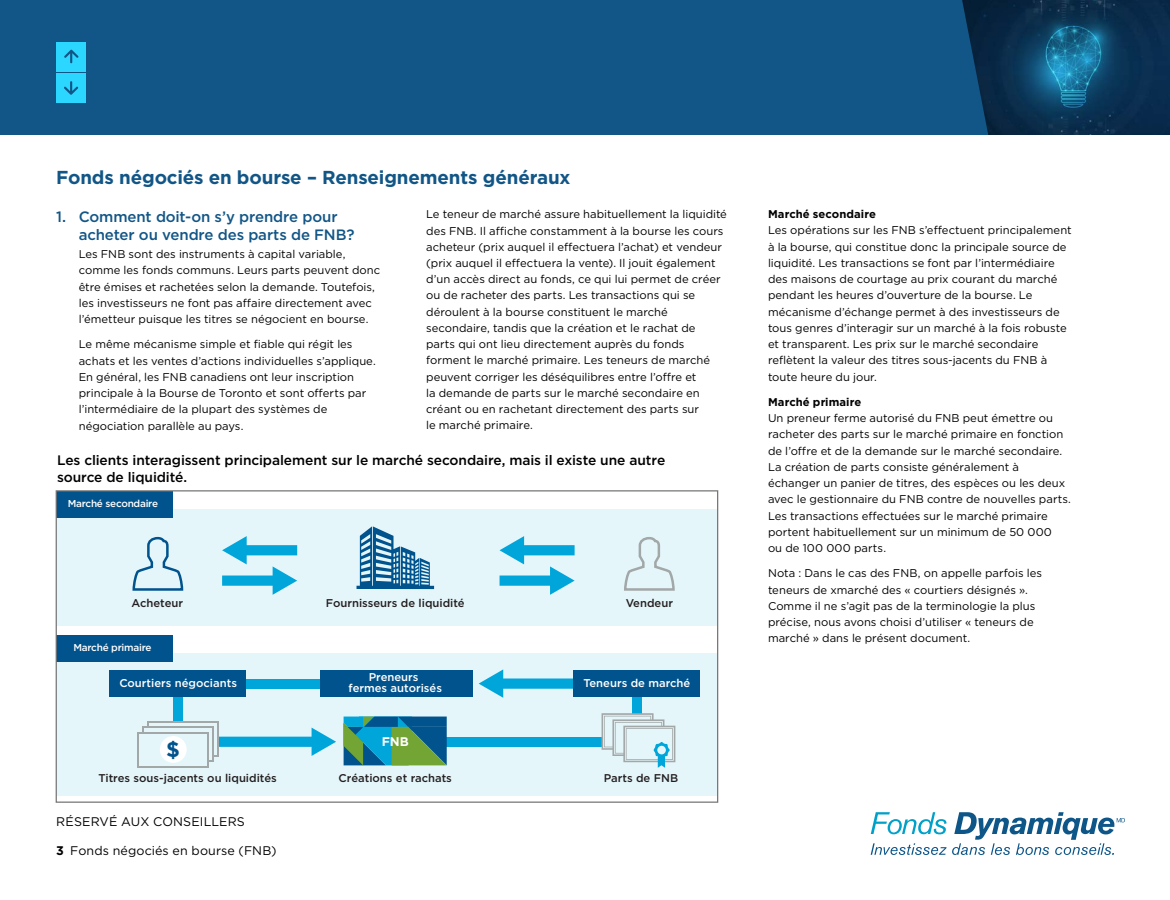
<style>
.page{position:relative;width:1170px;height:900px;background:#fff}
.page>*{position:absolute;margin:0;border:0;box-sizing:border-box;transform-origin:0 0}
.t1{font:700 21.38px "Gotham";color:#00538d}
.French_2024_H2{font:700 18.75px "Gotham";letter-spacing:-.01em;color:#125687}
.t2{font:500 15px/17.5px "Gotham";letter-spacing:-.01em;color:#125687}
.French_2024_SubHead{font:500 13.75px/16.2px "Gotham";letter-spacing:-.005em;color:#000}
.t3{font:12.5px "Gotham";letter-spacing:.01em;color:#000}
.t4{font:700 12.5px "Gotham";color:#fff}
.t5{font:11.25px/16.2px "Gotham";color:#000}
.t6{font:500 11.25px "Gotham";color:#231f20}
.t7{font:500 11.25px/10.6px "Gotham";color:#fff;text-align:center}
.t8{font:500 10px "Gotham";letter-spacing:-.025em;color:#fff}
.s1{font-weight:700}
</style>
<div class="page">
<div style="left:0;top:0;width:1170px;height:135px;background:#125687"></div>
<img style="left:962px;top:0;width:208px;height:135px">
<svg style="left:871px;top:812px;width:254px;height:43px"></svg>
<div style="left:56px;top:509px;width:662px;height:117px;background:#e5f6fb"></div>
<div style="left:56px;top:491px;width:117px;height:27px;background:#00538d"></div>
<svg style="left:132px;top:536px;width:52px;height:55px"></svg>
<svg style="left:624px;top:537px;width:51px;height:54px"></svg>
<div style="left:56px;top:653px;width:662px;height:143px;background:#e5f6fb"></div>
<div style="left:56px;top:635px;width:117px;height:27px;background:#00538d"></div>
<div style="left:633px;top:680px;width:9px;height:70px;background:#00a5da"></div>
<div style="left:444px;top:737px;width:213px;height:10px;background:#00a5da"></div>
<div style="left:234px;top:679px;width:87px;height:9px;background:#00a5da"></div>
<svg style="left:479px;top:669px;width:95px;height:29px"></svg>
<svg style="left:219px;top:728px;width:117px;height:28px"></svg>
<svg style="left:602px;top:713px;width:73px;height:55px"></svg>
<div style="left:574px;top:670px;width:126px;height:27px;background:#00538d"></div>
<div style="left:173px;top:680px;width:10px;height:83px;background:#00a5da"></div>
<div style="left:110px;top:670px;width:136px;height:27px;background:#00538d"></div>
<div style="left:320px;top:670px;width:152px;height:27px;background:#00538d"></div>
<div style="left:148px;top:721px;width:71px;height:36px;background:#a2a7a7"></div>
<div style="left:150px;top:723px;width:67px;height:32px;background:#e5f6fb"></div>
<svg style="left:142px;top:726px;width:72px;height:36px"></svg>
<div style="left:145px;top:729px;width:67px;height:31px;background:#e5f6fb"></div>
<div style="left:137px;top:732px;width:72px;height:36px;background:#a2a7a7"></div>
<div style="left:139px;top:734px;width:67px;height:32px;background:#e5f6fb"></div>
<div style="left:160px;top:736px;width:27px;height:27px;background:#fff;border-radius:50%"></div>
<svg style="left:344px;top:717px;width:103px;height:48px;background:#2c857d"></svg>
<svg style="left:500px;top:536px;width:75px;height:59px"></svg>
<svg style="left:222px;top:536px;width:75px;height:59px"></svg>
<svg style="left:357px;top:526px;width:77px;height:63px"></svg>
<div style="left:56px;top:73px;width:30px;height:30px;background:#2cd7ff"></div>
<div style="left:56px;top:42px;width:30px;height:29px;background:#2cd7ff"></div>
<svg style="left:64px;top:50px;width:15px;height:13px"></svg>
<svg style="left:64px;top:81px;width:14px;height:14px"></svg>
<h2 class="French_2024_H2" style="left:56px;top:165px;width:516px">Fonds négociés en bourse – Renseignements généraux</h2>
<p class="t2" style="left:79px;top:208px;width:277px;text-indent:-22px">1. Comment doit-on s’y prendre pour acheter ou vendre des parts de FNB?</p>
<p class="t5" style="left:79px;top:246px;width:303px">Les FNB sont des instruments à capital variable, comme les fonds communs. Leurs parts peuvent donc être émises et rachetées selon la demande. Toutefois, les investisseurs ne font pas affaire directement avec l’émetteur puisque les titres se négocient en bourse.</p>
<p class="t5" style="left:79px;top:336px;width:299px">Le même mécanisme simple et fiable qui régit les achats et les ventes d’actions individuelles s’applique.<br>En général, les FNB canadiens ont leur inscription principale à la Bourse de Toronto et sont offerts par l’intermédiaire de la plupart des systèmes de négociation parallèle au pays.</p>
<p class="t5" style="left:426px;top:206px;width:302px">Le teneur de marché assure habituellement la liquidité des FNB. Il affiche constamment à la bourse les cours acheteur (prix auquel il effectuera l’achat) et vendeur (prix auquel il effectuera la vente). Il jouit également d’un accès direct au fonds, ce qui lui permet de créer ou de racheter des parts. Les transactions qui se déroulent à la bourse constituent le marché secondaire, tandis que la création et le rachat de parts qui ont lieu directement auprès du fonds forment le marché primaire. Les teneurs de marché peuvent corriger les déséquilibres entre l’offre et<br>la demande de parts sur le marché secondaire en créant ou en rachetant directement des parts sur<br>le marché primaire.</p>
<p class="French_2024_SubHead" style="left:57px;top:452px;width:610px">Les clients interagissent principalement sur le marché secondaire, mais il existe une autre source de liquidité.</p>
<p class="t8" style="left:68px;top:497px;width:92px">Marché secondaire</p>
<p class="t6" style="left:131px;top:596px;width:53px">Acheteur</p>
<p class="t6" style="left:326px;top:596px;width:140px">Fournisseurs de liquidité</p>
<p class="t6" style="left:626px;top:596px;width:49px">Vendeur</p>
<p class="t8" style="left:74px;top:641px;width:79px">Marché primaire</p>
<p class="t7" style="left:119px;top:678px;width:119px">Courtiers négociants</p>
<p class="t7" style="left:584px;top:678px;width:108px">Teneurs de marché</p>
<p class="t7" style="left:349px;top:672px;width:95px">Preneurs<br>fermes autorisés</p>
<p class="t1" style="left:166px;top:735px;width:15px">$</p>
<p class="t4" style="left:382px;top:733px;width:29px">FNB</p>
<p class="t6" style="left:98px;top:771px;width:180px">Titres sous-jacents ou liquidités</p>
<p class="t6" style="left:339px;top:771px;width:115px">Créations et rachats</p>
<p class="t6" style="left:604px;top:771px;width:76px">Parts de FNB</p>
<p class="t3" style="left:56px;top:814px;width:190px">RÉSERVÉ AUX CONSEILLERS</p>
<p class="t3" style="left:56px;top:843px;width:222px"><span class="s1">3</span> Fonds négociés en bourse (FNB)</p>
<p class="t5" style="left:768px;top:206px;width:305px"><span class="s1">Marché secondaire<br></span>Les opérations sur les FNB s’effectuent principalement à la bourse, qui constitue donc la principale source de liquidité. Les transactions se font par l’intermédiaire des maisons de courtage au prix courant du marché pendant les heures d’ouverture de la bourse. Le mécanisme d’échange permet à des investisseurs de tous genres d’interagir sur un marché à la fois robuste et transparent. Les prix sur le marché secondaire reflètent la valeur des titres sous-jacents du FNB à toute heure du jour.</p>
<p class="t5" style="left:768px;top:394px;width:304px"><span class="s1">Marché primaire<br></span>Un preneur ferme autorisé du FNB peut émettre ou racheter des parts sur le marché primaire en fonction de l’offre et de la demande sur le marché secondaire.<br>La création de parts consiste généralement à échanger un panier de titres, des espèces ou les deux avec le gestionnaire du FNB contre de nouvelles parts.<br>Les transactions effectuées sur le marché primaire portent habituellement sur un minimum de 50 000<br>ou de 100 000 parts.</p>
<p class="t5" style="left:768px;top:565px;width:276px">Nota : Dans le cas des FNB, on appelle parfois les teneurs de xmarché des « courtiers désignés ».<br>Comme il ne s’agit pas de la terminologie la plus précise, nous avons choisi d’utiliser « teneurs de marché » dans le présent document.</p>
</div>
